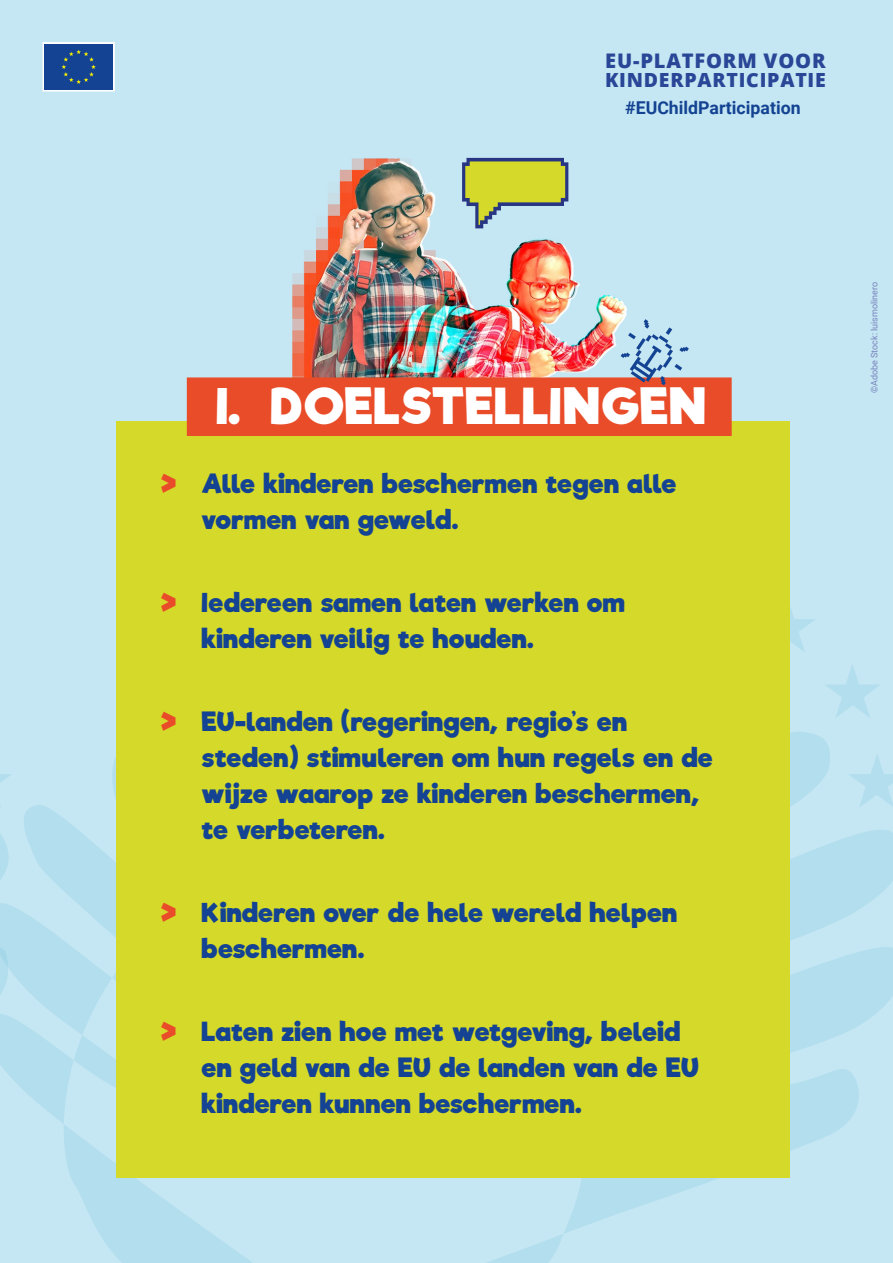
<style>
.page{position:relative;width:893px;height:1263px;background:#c5e6f3}
.page>*{position:absolute;margin:0;border:0;box-sizing:border-box;transform-origin:0 0}
.t1{font:700 48px "Riffic";color:#fff}
.t2{font:700 25.5px/36px "Riffic";letter-spacing:-.015em;color:#134392}
.t3{font:800 20.1px "Open Sans";letter-spacing:.04em;color:#294697}
.t4{font:800 19.5px "Open Sans";letter-spacing:.04em;color:#294697}
.t5{font:700 17.7px "Roboto";color:#134392}
.image_copyright{font:9px "Roboto";color:#7883bd}
.s1{font-size:34.5px;color:#e94c28}
</style>
<div class="page">
<svg style="left:564px;top:808px;width:329px;height:425px"></svg>
<svg style="left:0;top:757px;width:563px;height:506px"></svg>
<svg style="left:789px;top:574px;width:104px;height:234px"></svg>
<svg style="left:43px;top:42px;width:72px;height:49px;background:#2f5999"></svg>
<img style="left:292px;top:157px;width:335px;height:220px">
<div style="left:116px;top:422px;width:673px;height:756px;background:#d5da2a"></div>
<div style="left:187px;top:377px;width:545px;height:59px;background:#e94c28"></div>
<svg style="left:462px;top:158px;width:106px;height:70px"></svg>
<svg style="left:621px;top:319px;width:68px;height:66px"></svg>
<p class="t3" style="left:605px;top:45px;width:222px">EU-PLATFORM VOOR</p>
<p class="t4" style="left:605px;top:65px;width:222px">KINDERPARTICIPATIE</p>
<p class="t5" style="left:625px;top:95px;width:177px">#EUChildParticipation</p>
<p class="t1" style="left:216px;top:377px;width:492px">I. DOELSTELLINGEN</p>
<p class="t2" style="left:201px;top:466px;width:477px;text-indent:-43px"><span class="s1">&gt;</span> Alle kinderen beschermen tegen alle vormen van geweld.</p>
<p class="t2" style="left:201px;top:585px;width:425px;text-indent:-43px"><span class="s1">&gt;</span> Iedereen samen laten werken om kinderen veilig te houden.</p>
<p class="t2" style="left:201px;top:704px;width:513px;text-indent:-43px"><span class="s1">&gt;</span> EU-landen (regeringen, regio’s en steden) stimuleren om hun regels en de wijze waarop ze kinderen beschermen, te verbeteren.</p>
<p class="t2" style="left:201px;top:894px;width:478px;text-indent:-43px"><span class="s1">&gt;</span> Kinderen over de hele wereld helpen beschermen.</p>
<p class="t2" style="left:201px;top:1013px;width:499px;text-indent:-43px"><span class="s1">&gt;</span> Laten zien hoe met wetgeving, beleid en geld van de EU de landen van de EU kinderen kunnen beschermen.</p>
<p class="image_copyright" style="left:868px;top:393px;width:113px;rotate:-90deg">©Adobe Stock: luismolinero</p>
</div>
